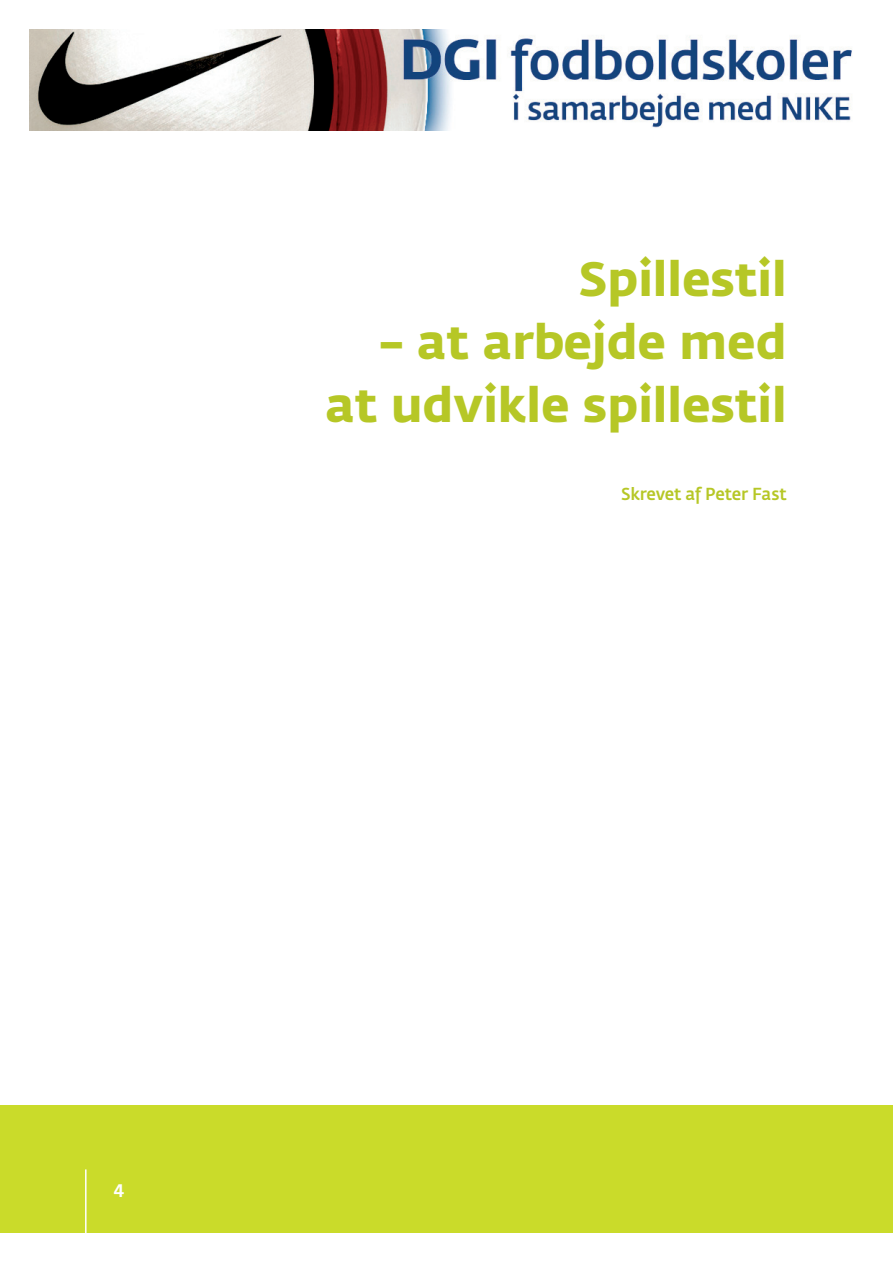
<style>
.page{position:relative;width:893px;height:1263px;background:#fff}
.page>*{position:absolute;margin:0;border:0;box-sizing:border-box;transform-origin:0 0}
.t1{font:700 48px/63px "Fedra Sans";color:#b6c726;text-align:right}
.t2{font:18px "Fedra Sans Medium TF";color:#fff}
.t3{font:17.25px "Fedra Sans Medium TF";letter-spacing:-.01em;color:#b6c726;scale:.95 1}
</style>
<div class="page">
<div style="left:0;top:1106px;width:893px;height:127px;background:#cadb2a"></div>
<hr style="left:85px;top:1169px;width:2px;height:94px;background:#fff">
<img style="left:30px;top:30px;width:822px;height:100px">
<p class="t1" style="left:579px;top:252px;width:209px">Spillestil</p>
<p class="t1" style="left:325px;top:315px;width:463px">– at arbejde med at udvikle spillestil</p>
<p class="t3" style="left:621px;top:487px;width:176px">Skrevet af Peter Fast</p>
<p class="t2" style="left:113px;top:1184px;width:13px">4</p>
</div>
